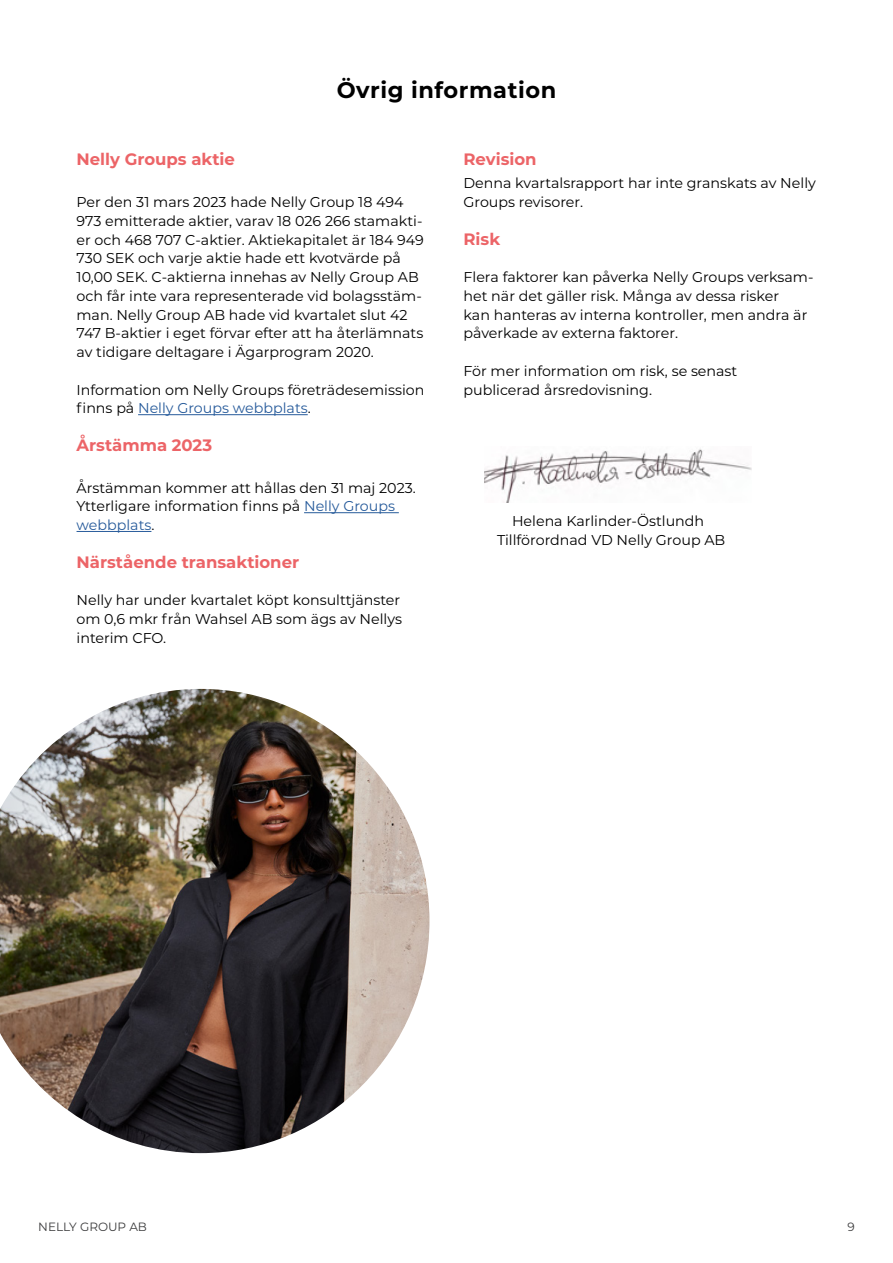
<style>
.page{position:relative;width:893px;height:1263px;background:#fff}
.page>*{position:absolute;margin:0;border:0;box-sizing:border-box;transform-origin:0 0}
.t1{font:700 22.5px "Montserrat";letter-spacing:.025em;color:#000}
.t2{font:700 16.5px "Montserrat";color:#ec6467}
.t3{font:14.25px/18.8px "Montserrat";color:#000}
.t4{font:12px "Montserrat";color:#3b3b3c}
.s1{color:#275b9b}
</style>
<div class="page">
<hr style="left:138px;top:414px;width:170px;height:1px;background:#275b9b">
<hr style="left:304px;top:512px;width:95px;height:1px;background:#275b9b">
<hr style="left:77px;top:531px;width:74px;height:1px;background:#275b9b">
<img style="left:0;top:689px;width:429px;height:464px">
<img style="left:485px;top:449px;width:266px;height:53px">
<h1 class="t1" style="left:337px;top:74px;width:221px">Övrig information</h1>
<p class="t2" style="left:77px;top:147px;width:160px">Nelly Groups aktie</p>
<p class="t3" style="left:77px;top:192px;width:349px">Per den 31 mars 2023 hade Nelly Group 18 494<br>973 emitterade aktier, varav 18 026 266 stamakti&shy;er och 468 707 C-aktier. Aktiekapitalet är 184 949<br>730 SEK och varje aktie hade ett kvotvärde på 10,00 SEK. C-aktierna innehas av Nelly Group AB och får inte vara representerade vid bolagsstäm&shy;man. Nelly Group AB hade vid kvartalet slut 42<br>747 B-aktier i eget förvar efter att ha återlämnats av tidigare deltagare i Ägarprogram 2020.</p>
<p class="t3" style="left:77px;top:380px;width:349px">Information om Nelly Groups företrädesemission finns på <span class="s1">Nelly Groups webbplats</span>.</p>
<p class="t2" style="left:77px;top:433px;width:137px">Årstämma 2023</p>
<p class="t3" style="left:77px;top:478px;width:341px">Årstämman kommer att hållas den 31 maj 2023.<br>Ytterligare information finns på <span class="s1">Nelly Groups webbplats</span>.</p>
<p class="t2" style="left:77px;top:550px;width:224px">Närstående transaktioner</p>
<p class="t3" style="left:77px;top:590px;width:327px">Nelly har under kvartalet köpt konsulttjänster om 0,6 mkr från Wahsel AB som ägs av Nellys interim CFO.</p>
<p class="t2" style="left:463px;top:147px;width:75px">Revision</p>
<p class="t3" style="left:463px;top:173px;width:354px">Denna kvartalsrapport har inte granskats av Nelly<br>Groups revisorer.</p>
<p class="t2" style="left:463px;top:227px;width:38px">Risk</p>
<p class="t3" style="left:463px;top:267px;width:351px">Flera faktorer kan påverka Nelly Groups verksam&shy;het när det gäller risk. Många av dessa risker<br>kan hanteras av interna kontroller, men andra är påverkade av externa faktorer.</p>
<p class="t3" style="left:463px;top:361px;width:275px">För mer information om risk, se senast publicerad årsredovisning.</p>
<p class="t3" style="left:497px;top:511px;width:230px;text-align:center">Helena Karlinder-Östlundh<br>Tillförordnad VD Nelly Group AB</p>
<p class="t4" style="left:38px;top:1218px;width:110px">NELLY GROUP AB</p>
<p class="t4" style="left:847px;top:1218px;width:9px">9</p>
</div>
